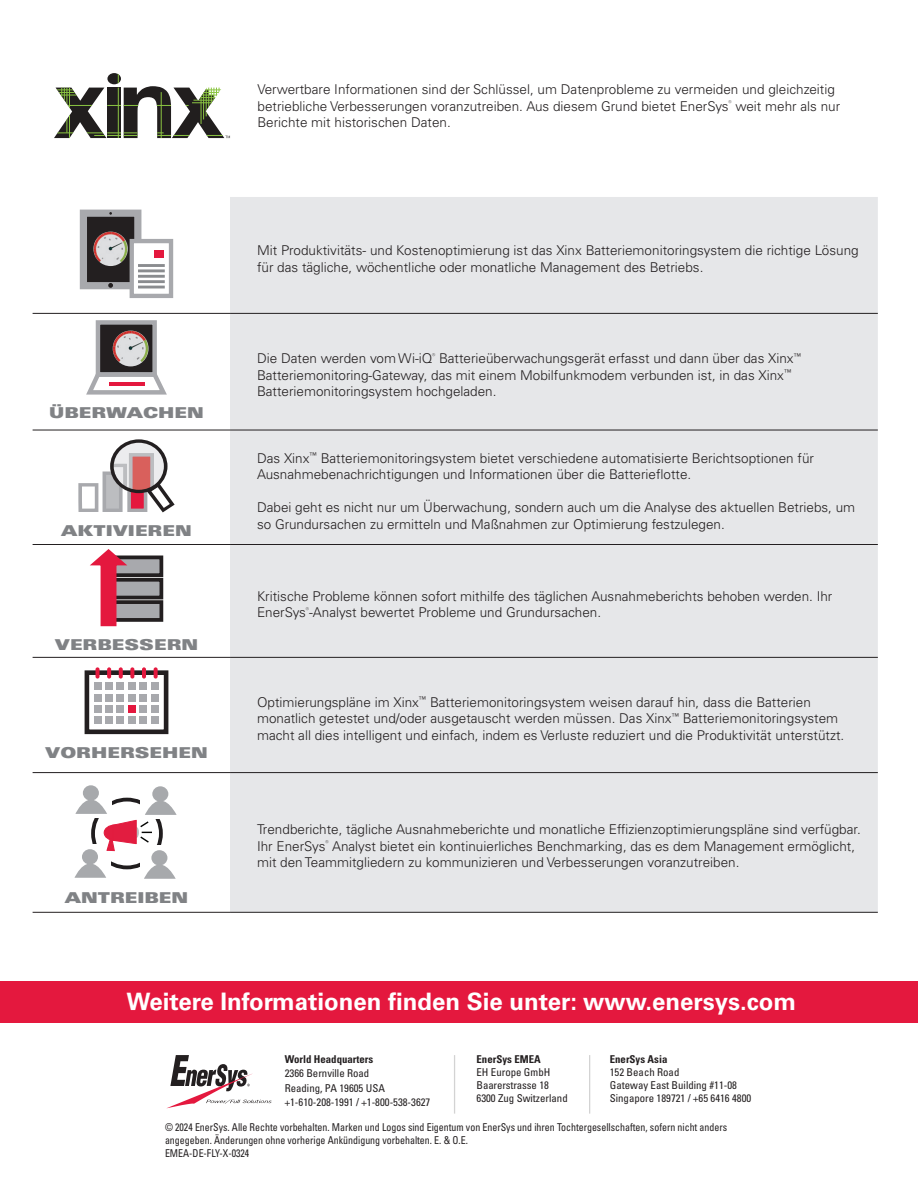
<style>
.page{position:relative;width:918px;height:1188px;background:#fff}
.page>*{position:absolute;margin:0;border:0;box-sizing:border-box;transform-origin:0 0}
.t1{font:700 24px "Univers LT Pro 65";color:#fff}
.t2{font:15px "Univers LT Pro X Black Ext";color:#808285}
.t3{font:300 13.5px/16.5px "Univers LT Pro 45";color:#231f20}
.t4{font:condensed 10.8px/12.9px "Univers LT Pro";color:#231f20;scale:.92 1}
.t5{font:condensed 10.8px/12.9px "Univers LT Pro";color:#231f20}
.t6{font:700 condensed 10.8px "Univers LT Pro";color:#231f20}
</style>
<div class="page">
<svg style="left:107px;top:73px;width:14px;height:11px"></svg>
<div style="left:107px;top:88px;width:14px;height:50px;background:#211e1e"></div>
<hr style="left:118px;top:73px;width:1px;height:65px;background:#8bc542">
<hr style="left:64px;top:105px;width:125px;height:1px;background:#8bc542">
<hr style="left:94px;top:135px;width:130px;height:1px;background:#8bc542">
<hr style="left:54px;top:132px;width:110px;height:1px;background:#8bc542">
<svg style="left:54px;top:87px;width:52px;height:51px"></svg>
<svg style="left:124px;top:86px;width:106px;height:52px"></svg>
<div style="left:230px;top:197px;width:648px;height:715px;background:#e6e7e9"></div>
<hr style="left:33px;top:313px;width:197px;height:1px;background:#231f20">
<hr style="left:230px;top:313px;width:648px;height:1px;background:#231f20">
<hr style="left:33px;top:430px;width:197px;height:1px;background:#231f20">
<hr style="left:230px;top:430px;width:648px;height:1px;background:#231f20">
<hr style="left:33px;top:544px;width:197px;height:1px;background:#231f20">
<hr style="left:230px;top:544px;width:648px;height:1px;background:#231f20">
<hr style="left:33px;top:657px;width:197px;height:1px;background:#231f20">
<hr style="left:230px;top:657px;width:648px;height:1px;background:#231f20">
<hr style="left:33px;top:772px;width:197px;height:1px;background:#231f20">
<hr style="left:230px;top:772px;width:648px;height:1px;background:#231f20">
<hr style="left:33px;top:912px;width:197px;height:1px;background:#231f20">
<hr style="left:230px;top:912px;width:648px;height:1px;background:#231f20">
<div style="left:83px;top:213px;width:55px;height:73px;background:#231f20"></div>
<div style="left:80px;top:210px;width:61px;height:79px;border:7px solid #a8a9ad"></div>
<svg style="left:108px;top:283px;width:5px;height:5px"></svg>
<img style="left:93px;top:232px;width:35px;height:34px;border-radius:17px">
<div style="left:130px;top:239px;width:43px;height:59px;background:#fff;border:4px solid #a8a9ad"></div>
<hr style="left:138px;top:264px;width:27px;height:3px;background:#8a8c8f">
<hr style="left:138px;top:269px;width:27px;height:3px;background:#8a8c8f">
<hr style="left:138px;top:275px;width:27px;height:3px;background:#8a8c8f">
<hr style="left:138px;top:280px;width:27px;height:3px;background:#8a8c8f">
<hr style="left:138px;top:286px;width:27px;height:2px;background:#8a8c8f">
<div style="left:154px;top:250px;width:10px;height:7px;background:#e4183e"></div>
<svg style="left:75px;top:785px;width:102px;height:94px"></svg>
<div style="left:98px;top:322px;width:57px;height:53px;background:#231f20"></div>
<div style="left:96px;top:320px;width:61px;height:57px;border:4px solid #a8a9ad"></div>
<svg style="left:86px;top:369px;width:81px;height:26px"></svg>
<img style="left:113px;top:331px;width:36px;height:35px;border-radius:18px">
<svg style="left:78px;top:439px;width:97px;height:73px"></svg>
<div style="left:107px;top:557px;width:54px;height:18px;background:#a8a9ad"></div>
<div style="left:105px;top:556px;width:58px;height:21px;border:4px solid #231f20"></div>
<div style="left:107px;top:580px;width:54px;height:18px;background:#a8a9ad"></div>
<div style="left:105px;top:578px;width:58px;height:21px;border:4px solid #231f20"></div>
<div style="left:107px;top:602px;width:54px;height:18px;background:#a8a9ad"></div>
<div style="left:105px;top:600px;width:58px;height:22px;border:4px solid #231f20"></div>
<svg style="left:90px;top:549px;width:43px;height:78px"></svg>
<div style="left:85px;top:670px;width:83px;height:64px;border:5px solid #231f20"></div>
<svg style="left:96px;top:667px;width:4px;height:12px"></svg>
<svg style="left:107px;top:667px;width:4px;height:12px"></svg>
<svg style="left:119px;top:667px;width:4px;height:12px"></svg>
<svg style="left:130px;top:667px;width:4px;height:12px"></svg>
<svg style="left:142px;top:667px;width:4px;height:12px"></svg>
<svg style="left:154px;top:667px;width:4px;height:12px"></svg>
<div style="left:94px;top:682px;width:8px;height:8px;background:#a8a9ad"></div>
<div style="left:105px;top:682px;width:8px;height:8px;background:#a8a9ad"></div>
<div style="left:117px;top:682px;width:7px;height:8px;background:#a8a9ad"></div>
<div style="left:128px;top:682px;width:8px;height:8px;background:#a8a9ad"></div>
<div style="left:139px;top:682px;width:8px;height:8px;background:#a8a9ad"></div>
<div style="left:151px;top:682px;width:8px;height:8px;background:#a8a9ad"></div>
<div style="left:94px;top:694px;width:8px;height:7px;background:#a8a9ad"></div>
<div style="left:105px;top:694px;width:8px;height:7px;background:#a8a9ad"></div>
<div style="left:117px;top:694px;width:7px;height:7px;background:#a8a9ad"></div>
<div style="left:128px;top:694px;width:8px;height:7px;background:#a8a9ad"></div>
<div style="left:139px;top:694px;width:8px;height:7px;background:#a8a9ad"></div>
<div style="left:151px;top:694px;width:8px;height:7px;background:#a8a9ad"></div>
<div style="left:94px;top:705px;width:8px;height:8px;background:#a8a9ad"></div>
<div style="left:105px;top:705px;width:8px;height:8px;background:#a8a9ad"></div>
<div style="left:117px;top:705px;width:7px;height:8px;background:#a8a9ad"></div>
<div style="left:128px;top:705px;width:8px;height:8px;background:#e4183e"></div>
<div style="left:139px;top:705px;width:8px;height:8px;background:#a8a9ad"></div>
<div style="left:151px;top:705px;width:8px;height:8px;background:#a8a9ad"></div>
<div style="left:94px;top:716px;width:8px;height:8px;background:#a8a9ad"></div>
<div style="left:105px;top:716px;width:8px;height:8px;background:#a8a9ad"></div>
<div style="left:117px;top:716px;width:7px;height:8px;background:#a8a9ad"></div>
<div style="left:128px;top:716px;width:8px;height:8px;background:#a8a9ad"></div>
<div style="left:139px;top:716px;width:8px;height:8px;background:#a8a9ad"></div>
<div style="left:151px;top:716px;width:8px;height:8px;background:#a8a9ad"></div>
<hr style="left:454px;top:1055px;width:1px;height:59px;background:#231f20">
<hr style="left:589px;top:1055px;width:1px;height:59px;background:#231f20">
<svg style="left:167px;top:1055px;width:105px;height:53px"></svg>
<div style="left:0;top:981px;width:918px;height:42px;background:#e4183e"></div>
<p class="t3" style="left:258px;top:81px;width:584px">Verwertbare Informationen sind der Schlüssel, um Datenprobleme zu vermeiden und gleichzeitig betriebliche Verbesserungen voranzutreiben. Aus diesem Grund bietet EnerSys<sup>®</sup> weit mehr als nur<br>Berichte mit historischen Daten.</p>
<p class="t3" style="left:257px;top:242px;width:603px">Mit Produktivitäts- und Kostenoptimierung ist das Xinx Batteriemonitoringsystem die richtige Lösung für das tägliche, wöchentliche oder monatliche Management des Betriebs.</p>
<p class="t2" style="left:49px;top:404px;width:156px">ÜBERWACHEN</p>
<p class="t2" style="left:61px;top:522px;width:132px">AKTIVIEREN</p>
<p class="t2" style="left:55px;top:636px;width:145px">VERBESSERN</p>
<p class="t2" style="left:45px;top:743px;width:164px">VORHERSEHEN</p>
<p class="t2" style="left:65px;top:889px;width:125px">ANTREIBEN</p>
<p class="t3" style="left:257px;top:350px;width:546px">Die Daten werden vom Wi-iQ<sup>®</sup> Batterieüberwachungsgerät erfasst und dann über das Xinx<sup>™<br></sup>Batteriemonitoring-Gateway, das mit einem Mobilfunkmodem verbunden ist, in das Xinx<sup>™<br></sup>Batteriemonitoringsystem hochgeladen.</p>
<p class="t3" style="left:257px;top:449px;width:558px">Das Xinx<sup>™</sup> Batteriemonitoringsystem bietet verschiedene automatisierte Berichtsoptionen für<br>Ausnahmebenachrichtigungen und Informationen über die Batterieflotte.</p>
<p class="t3" style="left:257px;top:499px;width:600px">Dabei geht es nicht nur um Überwachung, sondern auch um die Analyse des aktuellen Betriebs, um so Grundursachen zu ermitteln und Maßnahmen zur Optimierung festzulegen.</p>
<p class="t3" style="left:257px;top:588px;width:577px">Kritische Probleme können sofort mithilfe des täglichen Ausnahmeberichts behoben werden. Ihr<br>EnerSys<sup>®</sup>-Analyst bewertet Probleme und Grundursachen.</p>
<p class="t3" style="left:257px;top:693px;width:589px">Optimierungspläne im Xinx<sup>™</sup> Batteriemonitoringsystem weisen darauf hin, dass die Batterien monatlich getestet und/oder ausgetauscht werden müssen. Das Xinx<sup>™</sup> Batteriemonitoringsystem macht all dies intelligent und einfach, indem es Verluste reduziert und die Produktivität unterstützt.</p>
<p class="t3" style="left:257px;top:821px;width:605px">Trendberichte, tägliche Ausnahmeberichte und monatliche Effizienzoptimierungspläne sind verfügbar.<br>Ihr EnerSys<sup>®</sup> Analyst bietet ein kontinuierliches Benchmarking, das es dem Management ermöglicht, mit den Teammitgliedern zu kommunizieren und Verbesserungen voranzutreiben.</p>
<h1 class="t1" style="left:127px;top:985px;width:671px">Weitere Informationen finden Sie unter: www.enersys.com</h1>
<p class="t6" style="left:285px;top:1052px;width:90px">World Headquarters</p>
<p class="t5" style="left:285px;top:1066px;width:147px;line-height:14.4px">2366 Bernville Road<br>Reading, PA 19605 USA +1-610-208-1991 / +1-800-538-3627</p>
<p class="t6" style="left:477px;top:1052px;width:66px">EnerSys EMEA</p>
<p class="t5" style="left:477px;top:1065px;width:93px">EH Europe GmbH<br>Baarerstrasse 18<br>6300 Zug Switzerland</p>
<p class="t6" style="left:610px;top:1052px;width:59px">EnerSys Asia</p>
<p class="t5" style="left:610px;top:1065px;width:143px">152 Beach Road<br>Gateway East Building #11-08<br>Singapore 189721 / +65 6416 4800</p>
<p class="t4" style="left:165px;top:1120px;width:613px">© 2024 EnerSys. Alle Rechte vorbehalten. Marken und Logos sind Eigentum von EnerSys und ihren Tochtergesellschaften, sofern nicht anders angegeben. Änderungen ohne vorherige Ankündigung vorbehalten. E. &amp; O.E.<br>EMEA-DE-FLY-X-0324</p>
</div>
